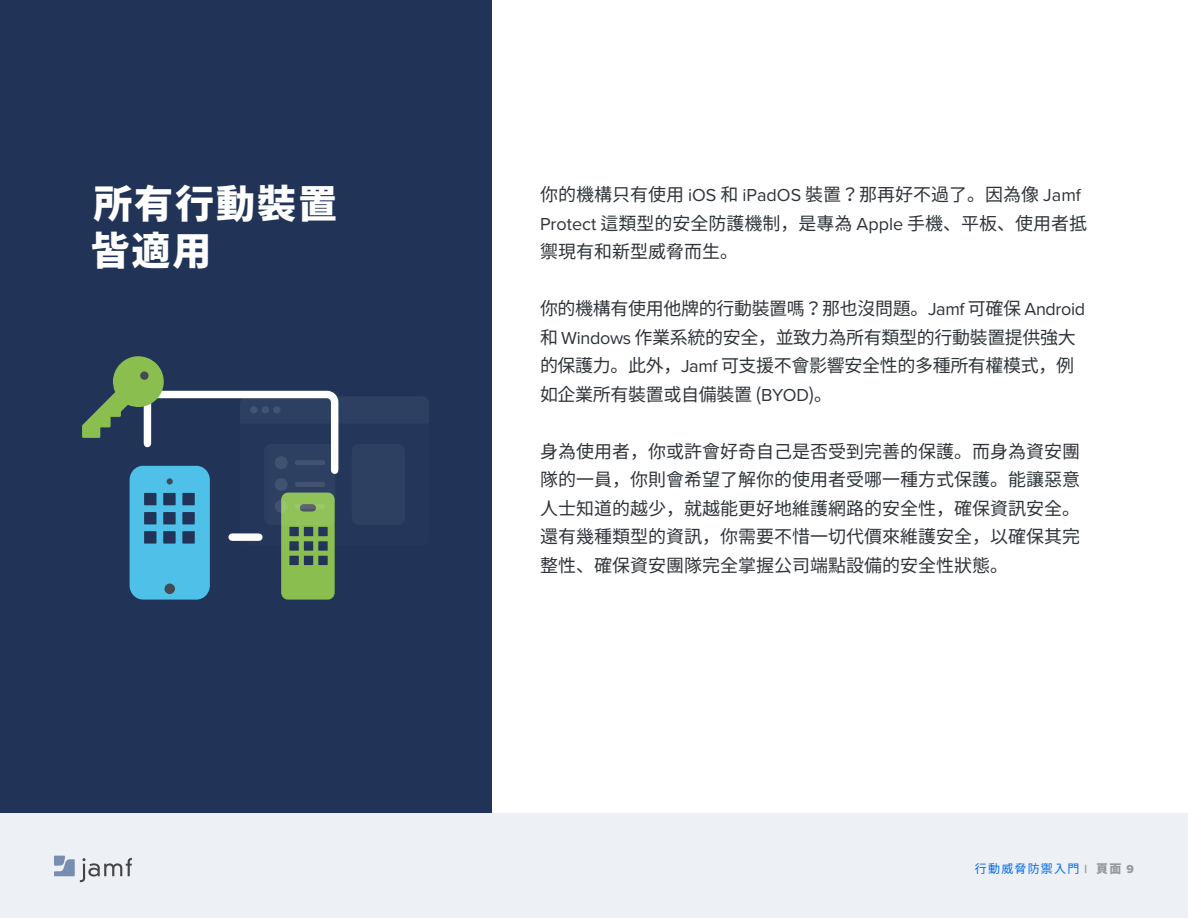
<style>
.page{position:relative;width:1188px;height:918px;background:#fff}
.page>*{position:absolute;margin:0;border:0;box-sizing:border-box;transform-origin:0 0}
.t1{font:900 39px/46.8px "Noto Sans CJ Kjp";letter-spacing:.05em;color:#fff}
.t2{font:18px/28.5px "Noto Sans CJ Kjp";color:#2f343a}
.t3{font:18px/28.5px "Noto Sans CJ Kjp";letter-spacing:-.02em;color:#2f343a}
.t4{font:12px "Noto Sans CJ Kjp";letter-spacing:.1em;color:#056ae6}
.s1{font-family:"Proxima Nova"}
.s2{font-family:"Proxima Nova Extrabld";color:#979a9d}
.s3{font-weight:900;color:#979a9d}
</style>
<div class="page">
<div style="left:0;top:0;width:492px;height:837px;background:#213458"></div>
<div style="left:0;top:813px;width:1188px;height:105px;background:#edf0f5"></div>
<svg style="left:54px;top:856px;width:78px;height:26px"></svg>
<div style="left:232px;top:533px;width:27px;height:8px;background:#fff"></div>
<div style="left:281px;top:493px;width:54px;height:107px;background:#8abf4f;border-radius:7px"></div>
<div style="left:130px;top:466px;width:80px;height:134px;background:#4fc0e8;border-radius:14px"></div>
<div style="left:164px;top:584px;width:11px;height:10px;background:#424a54;border-radius:50%"></div>
<div style="left:167px;top:478px;width:6px;height:7px;background:#424a54;border-radius:50%"></div>
<div style="left:144px;top:493px;width:12px;height:12px;background:#213458"></div>
<div style="left:163px;top:493px;width:13px;height:12px;background:#213458"></div>
<div style="left:182px;top:493px;width:13px;height:12px;background:#213458"></div>
<div style="left:144px;top:512px;width:12px;height:12px;background:#213458"></div>
<div style="left:163px;top:512px;width:13px;height:12px;background:#213458"></div>
<div style="left:182px;top:512px;width:13px;height:12px;background:#213458"></div>
<div style="left:144px;top:531px;width:12px;height:13px;background:#213458"></div>
<div style="left:163px;top:531px;width:13px;height:13px;background:#213458"></div>
<div style="left:182px;top:531px;width:13px;height:13px;background:#213458"></div>
<div style="left:289px;top:541px;width:10px;height:10px;background:#213458"></div>
<div style="left:304px;top:541px;width:9px;height:10px;background:#213458"></div>
<div style="left:318px;top:541px;width:10px;height:10px;background:#213458"></div>
<div style="left:289px;top:556px;width:10px;height:9px;background:#213458"></div>
<div style="left:304px;top:556px;width:9px;height:9px;background:#213458"></div>
<div style="left:318px;top:556px;width:10px;height:9px;background:#213458"></div>
<svg style="left:240px;top:396px;width:189px;height:150px"></svg>
<svg style="left:82px;top:356px;width:347px;height:122px"></svg>
<svg style="left:264px;top:444px;width:71px;height:81px;fill:#2e4062"></svg>
<div style="left:352px;top:444px;width:53px;height:81px;background:#2e4062;border-radius:7px"></div>
<div style="left:250px;top:406px;width:8px;height:8px;background:#435372;border-radius:50%"></div>
<div style="left:262px;top:406px;width:7px;height:8px;background:#435372;border-radius:50%"></div>
<div style="left:273px;top:406px;width:8px;height:8px;background:#435372;border-radius:50%"></div>
<div style="left:297px;top:460px;width:26px;height:5px;background:#425271"></div>
<div style="left:297px;top:482px;width:26px;height:5px;background:#425271"></div>
<svg style="left:297px;top:504px;width:26px;height:5px"></svg>
<div style="left:275px;top:456px;width:13px;height:13px;background:#415170;border-radius:50%"></div>
<div style="left:275px;top:478px;width:13px;height:13px;background:#415170;border-radius:50%"></div>
<svg style="left:275px;top:500px;width:13px;height:13px"></svg>
<h1 class="t1" style="left:91px;top:181px;width:248px">所有行動裝置皆適用</h1>
<p class="t2" style="left:540px;top:181px;width:549px">你的機構只有使用 <span class="s1">iOS</span> 和 <span class="s1">iPadOS</span> 裝置？那再好不過了。因為像 <span class="s1">Jamf<br>Protect</span> 這類型的安全防護機制，是專為 <span class="s1">Apple</span> 手機、平板、使用者抵禦現有和新型威脅而生。</p>
<p class="t3" style="left:540px;top:295px;width:547px">你的機構有使用他牌的行動裝置嗎？那也沒問題。<span class="s1">Jamf</span> 可確保 <span class="s1">Android</span>和 <span class="s1">Windows</span> 作業系統的安全，並致力為所有類型的行動裝置提供強大的保護力。此外，<span class="s1">Jamf</span> 可支援不會影響安全性的多種所有權模式，例如企業所有裝置或自備裝置 (<span class="s1">BYOD</span>)。</p>
<p class="t2" style="left:540px;top:437px;width:541px;text-align:justify">身為使用者，你或許會好奇自己是否受到完善的保護。而身為資安團隊的一員，你則會希望了解你的使用者受哪一種方式保護。能讓惡意人士知道的越少，就越能更好地維護網路的安全性，確保資訊安全。還有幾種類型的資訊，你需要不惜一切代價來維護安全，以確保其完整性、確保資安團隊完全掌握公司端點設備的安全性狀態。</p>
<p class="t4" style="left:975px;top:862px;width:161px">行動威脅防禦入門 <span class="s2">|</span> <span class="s3">頁面</span> <span class="s2">9</span></p>
</div>
